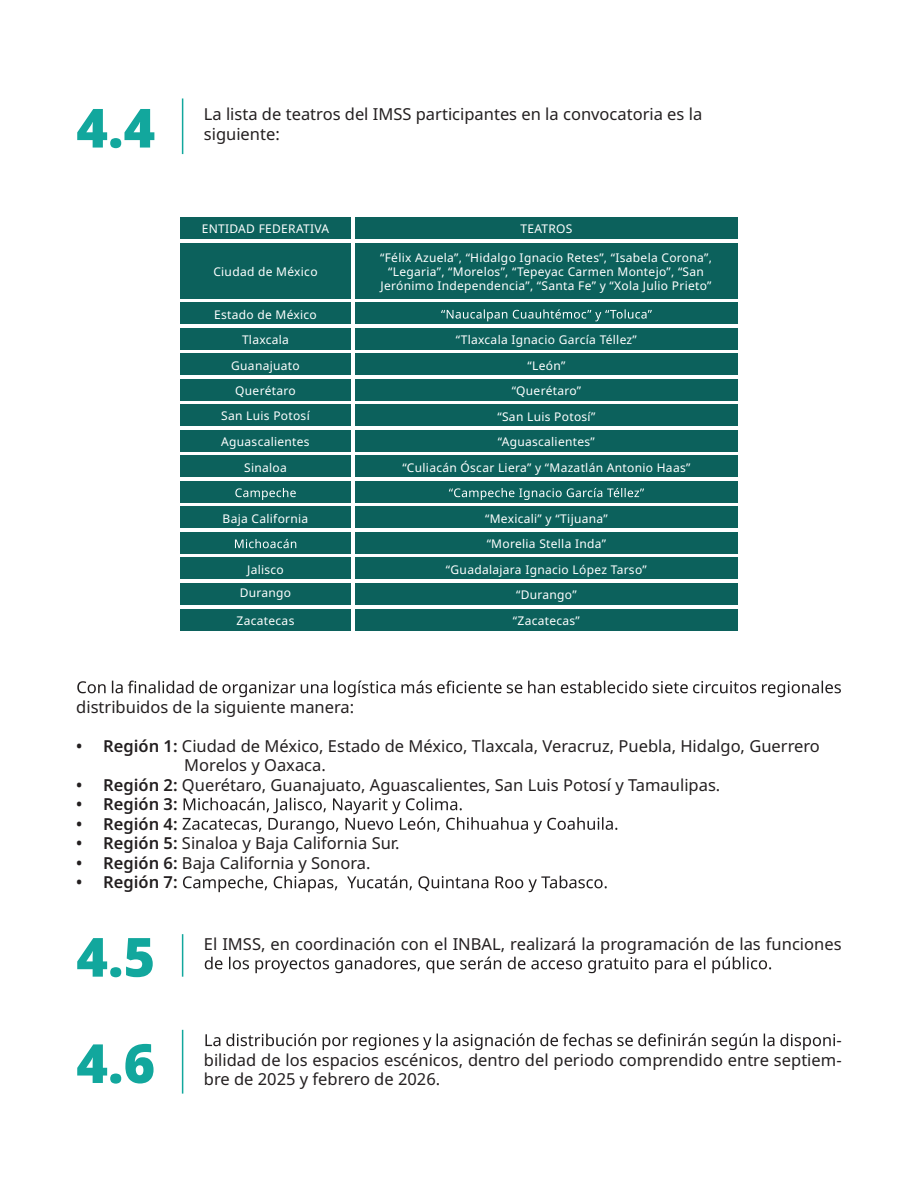
<style>
.page{position:relative;width:918px;height:1188px;background:#fff}
.page>*{position:absolute;margin:0;border:0;box-sizing:border-box;transform-origin:0 0}
.t1{font:900 54px "Noto Sans";color:#12a79d}
.t2{font:16.5px/19.5px "Noto Sans";color:#231f20}
.t3{font:600 16.5px "Noto Sans";color:#231f20}
.t4{font:12px/25.5px "Noto Sans";letter-spacing:.025em;color:#fff;text-align:center}
.s1{font-weight:600}
</style>
<div class="page">
<div style="left:180px;top:218px;width:171px;height:21px;background:#0c615c"></div>
<div style="left:180px;top:243px;width:171px;height:55px;background:#0c615c"></div>
<div style="left:180px;top:303px;width:171px;height:21px;background:#0c615c"></div>
<div style="left:180px;top:328px;width:171px;height:22px;background:#0c615c"></div>
<div style="left:180px;top:354px;width:171px;height:21px;background:#0c615c"></div>
<div style="left:180px;top:379px;width:171px;height:22px;background:#0c615c"></div>
<div style="left:180px;top:405px;width:171px;height:21px;background:#0c615c"></div>
<div style="left:180px;top:430px;width:171px;height:22px;background:#0c615c"></div>
<div style="left:180px;top:456px;width:171px;height:21px;background:#0c615c"></div>
<div style="left:180px;top:481px;width:171px;height:22px;background:#0c615c"></div>
<div style="left:180px;top:507px;width:171px;height:21px;background:#0c615c"></div>
<div style="left:180px;top:532px;width:171px;height:22px;background:#0c615c"></div>
<div style="left:180px;top:558px;width:171px;height:21px;background:#0c615c"></div>
<div style="left:180px;top:583px;width:171px;height:22px;background:#0c615c"></div>
<div style="left:180px;top:609px;width:171px;height:21px;background:#0c615c"></div>
<svg style="left:235px;top:488px;width:61px;height:12px"></svg>
<svg style="left:235px;top:539px;width:61px;height:9px"></svg>
<div style="left:355px;top:218px;width:383px;height:21px;background:#0c615c"></div>
<div style="left:355px;top:243px;width:383px;height:55px;background:#0c615c"></div>
<div style="left:355px;top:303px;width:383px;height:21px;background:#0c615c"></div>
<div style="left:355px;top:328px;width:383px;height:22px;background:#0c615c"></div>
<div style="left:355px;top:354px;width:383px;height:21px;background:#0c615c"></div>
<div style="left:355px;top:379px;width:383px;height:22px;background:#0c615c"></div>
<div style="left:355px;top:405px;width:383px;height:21px;background:#0c615c"></div>
<div style="left:355px;top:430px;width:383px;height:22px;background:#0c615c"></div>
<div style="left:355px;top:456px;width:383px;height:21px;background:#0c615c"></div>
<div style="left:355px;top:481px;width:383px;height:22px;background:#0c615c"></div>
<div style="left:355px;top:507px;width:383px;height:21px;background:#0c615c"></div>
<div style="left:355px;top:532px;width:383px;height:22px;background:#0c615c"></div>
<div style="left:355px;top:558px;width:383px;height:21px;background:#0c615c"></div>
<div style="left:355px;top:583px;width:383px;height:22px;background:#0c615c"></div>
<div style="left:355px;top:609px;width:383px;height:21px;background:#0c615c"></div>
<svg style="left:449px;top:488px;width:195px;height:12px"></svg>
<svg style="left:441px;top:309px;width:211px;height:12px"></svg>
<svg style="left:77px;top:681px;width:764px;height:16px"></svg>
<svg style="left:183px;top:798px;width:434px;height:36px"></svg>
<svg style="left:183px;top:876px;width:424px;height:16px"></svg>
<svg style="left:205px;top:957px;width:566px;height:16px"></svg>
<svg style="left:205px;top:1033px;width:630px;height:17px"></svg>
<hr style="left:182px;top:934px;width:1px;height:43px;background:#12a79d">
<hr style="left:182px;top:1030px;width:1px;height:64px;background:#12a79d">
<hr style="left:182px;top:98px;width:1px;height:56px;background:#12a79d">
<h1 class="t1" style="left:76px;top:87px;width:80px">4.4</h1>
<h2 class="t2" style="left:204px;top:105px;width:500px">La lista de teatros del IMSS participantes en la convocatoria es la siguiente:</h2>
<p class="t4" style="left:202px;top:217px;width:129px">ENTIDAD FEDERATIVA</p>
<p class="t4" style="left:213px;top:259px;width:106px">Ciudad de México</p>
<p class="t4" style="left:520px;top:217px;width:54px">TEATROS</p>
<p class="t4" style="left:380px;top:250px;width:333px;line-height:14.4px">“Félix Azuela”, “Hidalgo Ignacio Retes”, “Isabela Corona”, “Legaria”, “Morelos”, “Tepeyac Carmen Montejo”, “San<br>Jerónimo Independencia”, “Santa Fe” y “Xola Julio Prieto”</p>
<p class="t4" style="left:214px;top:302px;width:104px">Estado de México</p>
<p class="t4" style="left:242px;top:327px;width:48px">Tlaxcala</p>
<p class="t4" style="left:456px;top:327px;width:182px">“Tlaxcala Ignacio García Téllez”</p>
<p class="t4" style="left:231px;top:353px;width:70px">Guanajuato</p>
<p class="t4" style="left:528px;top:353px;width:39px">“León”</p>
<p class="t4" style="left:221px;top:378px;width:90px">Querétaro<br>San Luis Potosí<br>Aguascalientes<br>Sinaloa</p>
<p class="t4" style="left:512px;top:378px;width:71px">“Querétaro”</p>
<p class="t4" style="left:498px;top:404px;width:99px">“San Luis Potosí”</p>
<p class="t4" style="left:498px;top:429px;width:98px">“Aguascalientes”</p>
<p class="t4" style="left:402px;top:455px;width:290px">“Culiacán Óscar Liera” y “Mazatlán Antonio Haas”</p>
<p class="t4" style="left:223px;top:506px;width:87px">Baja California</p>
<p class="t4" style="left:240px;top:558px;width:53px;line-height:23.1px">Jalisco<br>Durango</p>
<p class="t4" style="left:237px;top:608px;width:59px">Zacatecas</p>
<p class="t4" style="left:485px;top:506px;width:124px">“Mexicali” y “Tijuana”</p>
<p class="t4" style="left:487px;top:531px;width:121px">“Morelia Stella Inda”</p>
<p class="t4" style="left:446px;top:557px;width:202px">“Guadalajara Ignacio López Tarso”</p>
<p class="t4" style="left:516px;top:582px;width:62px">“Durango”</p>
<p class="t4" style="left:513px;top:608px;width:69px">“Zacatecas”</p>
<h2 class="t2" style="left:76px;top:697px;width:279px">distribuidos de la siguiente manera:</h2>
<h2 class="t2" style="left:184px;top:736px;width:637px;text-indent:-108px"><span class="s1">• Región 1:</span> Ciudad de México, Estado de México, Tlaxcala, Veracruz, Puebla, Hidalgo, Guerrero<br>Morelos y Oaxaca.</h2>
<h2 class="t2" style="left:76px;top:775px;width:646px"><span class="s1">• Región 2:</span> Querétaro, Guanajuato, Aguascalientes, San Luis Potosí y Tamaulipas.</h2>
<h2 class="t3" style="left:76px;top:793px;width:103px">• Región 3:</h2>
<h2 class="t3" style="left:76px;top:812px;width:103px">• Región 4:</h2>
<h2 class="t2" style="left:76px;top:834px;width:325px"><span class="s1">• Región 5:</span> Sinaloa y Baja California Sur.</h2>
<h2 class="t2" style="left:76px;top:853px;width:296px"><span class="s1">• Región 6:</span> Baja California y Sonora.</h2>
<h2 class="t3" style="left:76px;top:871px;width:103px">• Región 7:</h2>
<h1 class="t1" style="left:76px;top:916px;width:80px">4.5</h1>
<h1 class="t1" style="left:76px;top:1022px;width:80px">4.6</h1>
<h2 class="t2" style="left:204px;top:934px;width:639px">El IMSS, en coordinación con el INBAL, realizará la programación de las funciones</h2>
<h2 class="t2" style="left:204px;top:1031px;width:639px;text-align:justify;text-indent:632px">- bilidad de los espacios escénicos, dentro del periodo comprendido entre septiem&shy;bre de 2025 y febrero de 2026.</h2>
</div>
